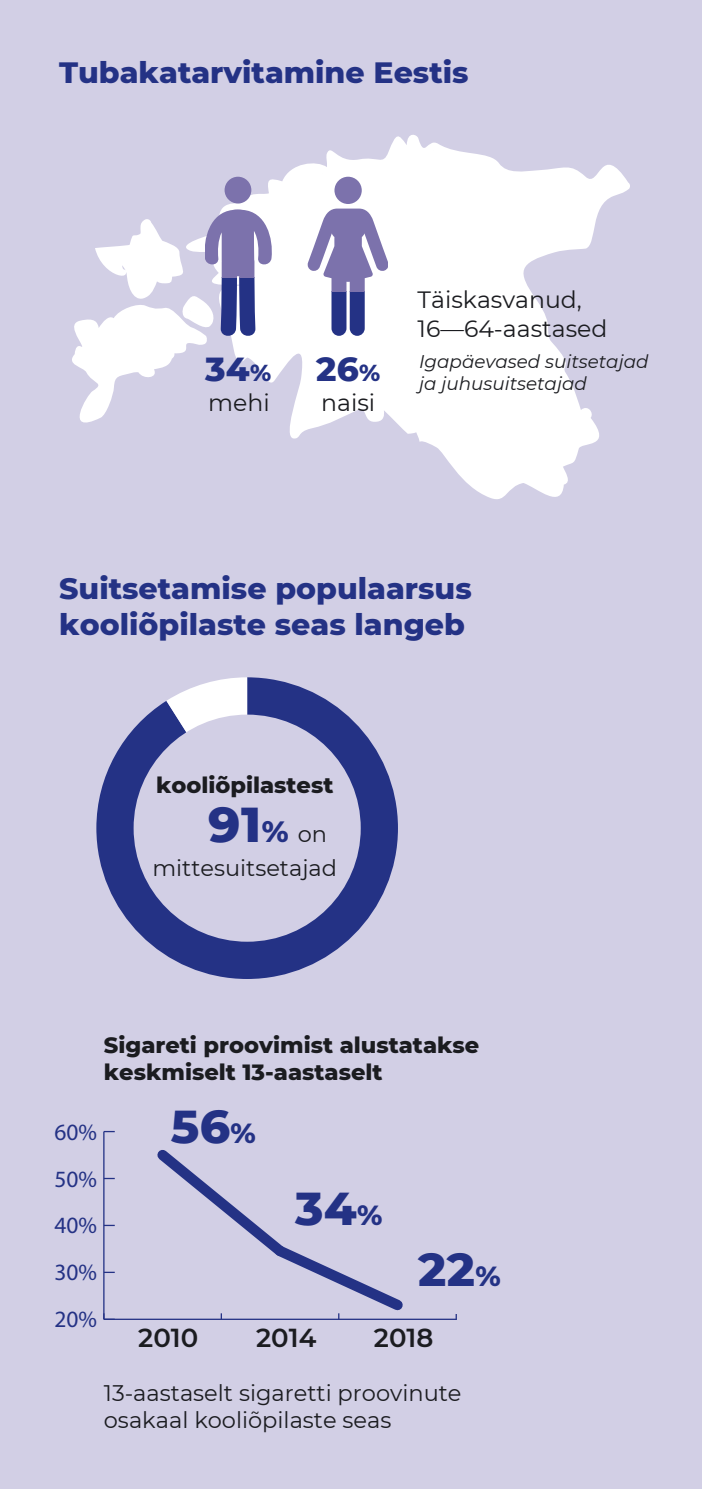
<style>
.page{position:relative;width:702px;height:1489px;background:#fff}
.page>*{position:absolute;margin:0;border:0;box-sizing:border-box;transform-origin:0 0}
.t1{font:800 50px "Montserrat";color:#243285}
.t2{font:800 47px "Montserrat";color:#243285}
.t3{font:800 34px "Montserrat";color:#243285}
.t4{font:800 30px/36px "Montserrat";color:#243285}
.t5{font:600 26px "Montserrat";color:#1b1c20}
.t6{font:23.5px/28.2px "Montserrat";color:#1b1c20}
.t7{font:23.5px "Myriad Pro";color:#243285}
.t8{font:22.5px/27px "Montserrat";color:#1b1c20}
.t9{font:800 22.5px/27px "Montserrat";color:#1b1c20}
.t10{font:italic 18.25px/22px "Montserrat";color:#1b1c20}
.s1{font-size:23.5px}
.s2{font-size:30px}
.s3{font-weight:400;font-size:22.5px;color:#1b1c20}
.s4{font-size:28.25px}
</style>
<div class="page">
<div style="left:0;top:0;width:702px;height:1488px;background:#d2cfe5"></div>
<svg style="left:96px;top:677px;width:302px;height:301px;fill:#243285"></svg>
<svg style="left:166px;top:677px;width:81px;height:71px"></svg>
<div style="left:134px;top:714px;width:227px;height:227px;background:#d2cfe5;border-radius:50%"></div>
<hr style="left:104px;top:1318px;width:352px;height:1px;background:#243285">
<hr style="left:103px;top:1131px;width:1px;height:188px;background:#243285">
<svg style="left:103px;top:1313px;width:12px;height:6px"></svg>
<svg style="left:104px;top:1177px;width:11px;height:2px"></svg>
<svg style="left:104px;top:1130px;width:11px;height:2px"></svg>
<svg style="left:148px;top:1150px;width:263px;height:169px"></svg>
<svg style="left:72px;top:135px;width:558px;height:364px"></svg>
<svg style="left:204px;top:278px;width:67px;height:58px"></svg>
<svg style="left:204px;top:177px;width:67px;height:101px;fill:#7c72ac"></svg>
<svg style="left:307px;top:292px;width:81px;height:44px;background:#b1b6d3"></svg>
<svg style="left:307px;top:177px;width:81px;height:115px;background:#bbb6d4"></svg>
<h3 class="t4" style="left:59px;top:53px;width:411px">Tubakatarvitamine Eestis</h3>
<h3 class="t3" style="left:205px;top:343px;width:68px">34<span class="s1">%</span></h3>
<h3 class="t3" style="left:316px;top:343px;width:66px">26<span class="s1">%</span></h3>
<p class="t6" style="left:208px;top:387px;width:63px">mehi</p>
<p class="t6" style="left:321px;top:387px;width:56px">naisi</p>
<p class="t6" style="left:417px;top:285px;width:191px">Täiskasvanud,<br>16—64-aastased</p>
<p class="t10" style="left:419px;top:349px;width:231px">Igapäevased suitsetajad ja juhusuitsetajad</p>
<h3 class="t4" style="left:59px;top:568px;width:414px">Suitsetamise populaarsus kooliõpilaste seas langeb</h3>
<p class="t9" style="left:156px;top:769px;width:179px">kooliõpilastest</p>
<h1 class="t1" style="left:208px;top:787px;width:120px">91<span class="s2">%</span> <span class="s3">on</span></h1>
<p class="t8" style="left:152px;top:853px;width:186px">mittesuitsetajad</p>
<p class="t9" style="left:104px;top:1030px;width:377px">Sigareti proovimist alustatakse keskmiselt 13-aastaselt</p>
<p class="t7" style="left:54px;top:1117px;width:44px">60%</p>
<p class="t7" style="left:54px;top:1164px;width:44px">50%</p>
<p class="t7" style="left:54px;top:1210px;width:44px">40%</p>
<p class="t7" style="left:54px;top:1257px;width:44px">30%</p>
<h2 class="t2" style="left:171px;top:1091px;width:87px">56<span class="s4">%</span></h2>
<h2 class="t2" style="left:295px;top:1174px;width:89px">34<span class="s4">%</span></h2>
<h2 class="t2" style="left:418px;top:1234px;width:84px">22<span class="s4">%</span></h2>
<p class="t7" style="left:54px;top:1304px;width:44px">20%</p>
<p class="t5" style="left:138px;top:1319px;width:62px">2010</p>
<p class="t5" style="left:256px;top:1319px;width:62px">2014</p>
<p class="t5" style="left:374px;top:1319px;width:61px">2018</p>
<p class="t8" style="left:104px;top:1378px;width:359px">13-aastaselt sigaretti proovinute osakaal kooliõpilaste seas</p>
</div>
